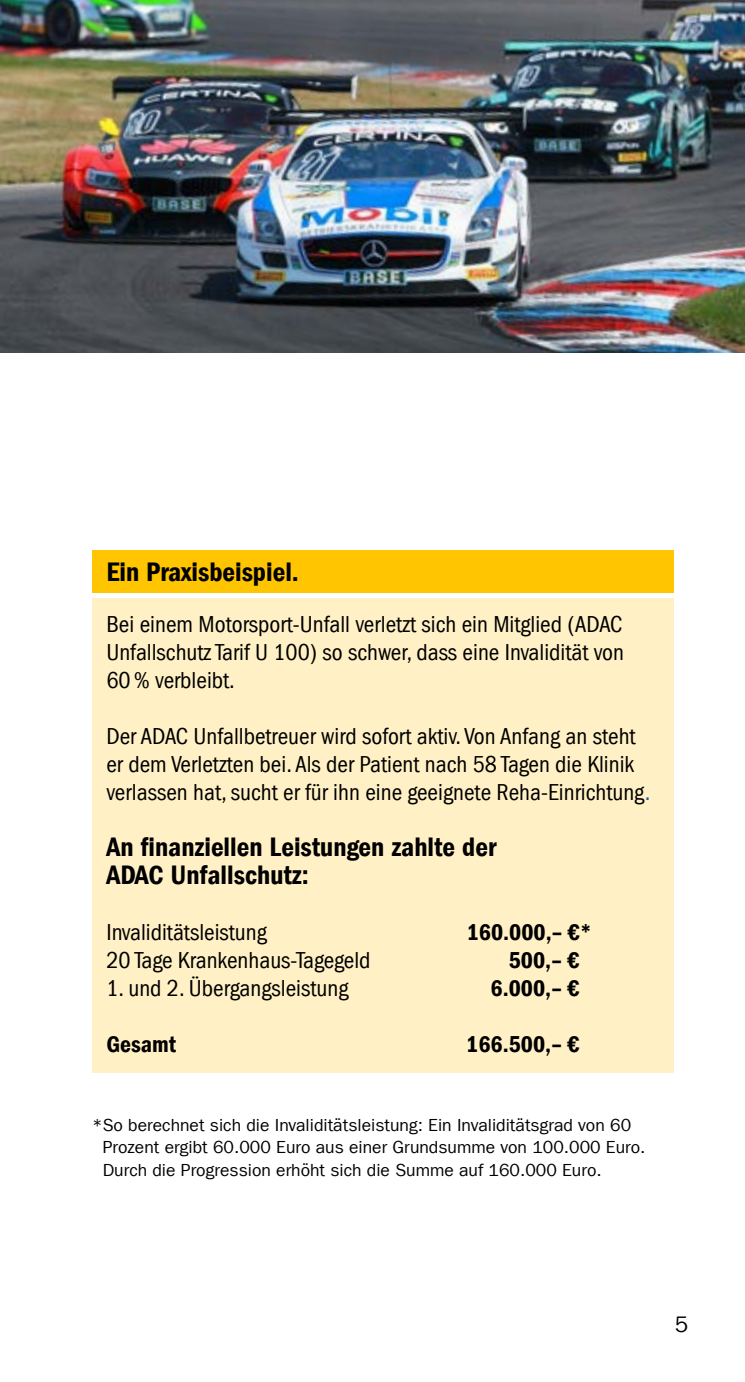
<style>
.page{position:relative;width:745px;height:1382px;background:#fff}
.page>*{position:absolute;margin:0;border:0;box-sizing:border-box;transform-origin:0 0}
.t1{font:27.5px/28px "Franklin Gothic LT Com Dm Cn";color:#000}
.t2{font:condensed 23.75px/28px "Franklin Gothic LT Com";color:#000;text-align:justify}
.t3{font:23.75px "Franklin Gothic LT Com Dm Cn";color:#000}
.t4{font:22.5px "Franklin Gothic LT Com";color:#000}
.t5{font:17.5px/22.5px "Franklin Gothic LT Com";color:#000}
.s1{color:#245297}
</style>
<div class="page">
<img style="left:0;top:0;width:744px;height:352px">
<div style="left:92px;top:550px;width:581px;height:43px;background:#fec500"></div>
<div style="left:92px;top:598px;width:581px;height:475px;background:#fff1c5"></div>
<p class="t1" style="left:106px;top:558px;width:194px">Ein Praxisbeispiel.</p>
<p class="t2" style="left:106px;top:610px;width:519px">Bei einem Motorsport-Unfall verletzt sich ein Mitglied (ADAC Unfallschutz Tarif U 100) so schwer, dass eine Invalidität von 60% verbleibt.</p>
<p class="t2" style="left:106px;top:722px;width:545px;text-align:left">Der ADAC Unfallbetreuer wird sofort aktiv. Von Anfang an steht er dem Verletzten bei. Als der Patient nach 58 Tagen die Klinik verlassen hat, sucht er für ihn eine geeignete Reha-Einrichtung<span class="s1">.</span></p>
<p class="t1" style="left:106px;top:833px;width:391px">An finanziellen Leistungen zahlte der<br>ADAC Unfallschutz:</p>
<p class="t2" style="left:106px;top:918px;width:162px">Invaliditätsleistung</p>
<p class="t3" style="left:466px;top:918px;width:127px">160.000,– €*</p>
<p class="t2" style="left:106px;top:946px;width:265px">20 Tage Krankenhaus-Tagegeld</p>
<p class="t3" style="left:508px;top:947px;width:72px">500,– €</p>
<p class="t2" style="left:106px;top:974px;width:243px">1. und 2. Übergangsleistung</p>
<p class="t3" style="left:490px;top:975px;width:90px">6.000,– €</p>
<p class="t3" style="left:106px;top:1031px;width:71px">Gesamt</p>
<p class="t3" style="left:466px;top:1031px;width:115px">166.500,– €</p>
<p class="t5" style="left:103px;top:1114px;width:544px;text-indent:-11px">*So berechnet sich die Invaliditätsleistung: Ein Invaliditätsgrad von 60<br>Prozent ergibt 60.000 Euro aus einer Grundsumme von 100.000 Euro.<br>Durch die Progression erhöht sich die Summe auf 160.000 Euro.</p>
<p class="t4" style="left:674px;top:1312px;width:15px">5</p>
</div>
